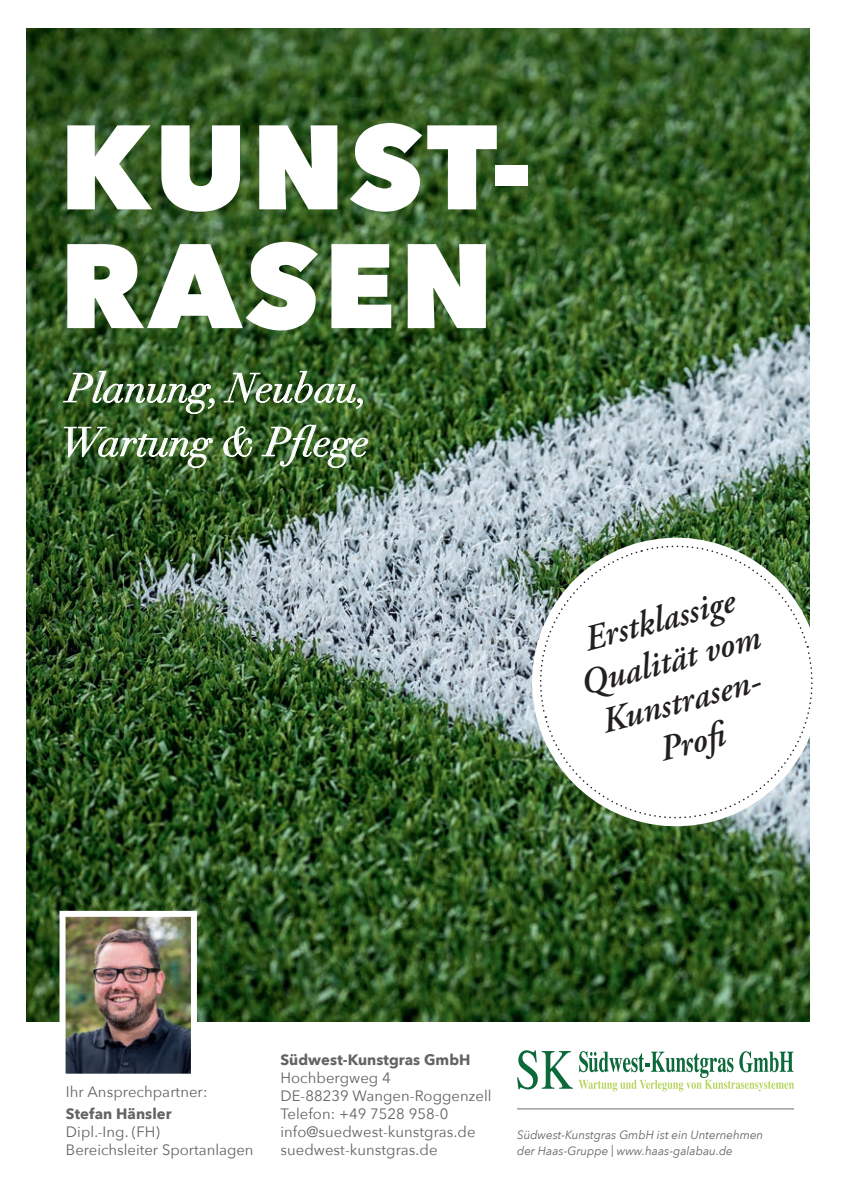
<style>
.page{position:relative;width:842px;height:1191px;background:#fff}
.page>*{position:absolute;margin:0;border:0;box-sizing:border-box;transform-origin:0 0}
.t1{font:800 118.6px/118.6px "Avenir Next";letter-spacing:.04em;color:#fff}
.t2{font:italic 40.2px/54px "Didot";color:#fff}
.t3{font:italic 600 36px/42px "Adobe Garamond Pro";color:#231f20;text-align:center}
.t4{font:15px/18px "Avenir Next";letter-spacing:.005em;color:#636366}
.t5{font:700 15px "Avenir Next";letter-spacing:.005em;color:#636366}
.t6{font:italic 12px/16px "Avenir Next";color:#636366}
</style>
<div class="page">
<img style="left:27px;top:28px;width:782px;height:993px">
<img style="left:63px;top:371px;width:152px;height:43px">
<img style="left:223px;top:370px;width:140px;height:39px">
<img style="left:64px;top:426px;width:149px;height:42px">
<svg style="left:223px;top:426px;width:29px;height:31px"></svg>
<img style="left:261px;top:424px;width:107px;height:44px">
<img style="left:516px;top:522px;width:294px;height:320px">
<svg style="left:527px;top:533px;width:286px;height:298px"></svg>
<svg style="left:517px;top:1050px;width:56px;height:39px"></svg>
<svg style="left:579px;top:1051px;width:215px;height:40px"></svg>
<hr style="left:517px;top:1108px;width:277px;height:1px;background:#6c6d70">
<img style="left:57px;top:908px;width:143px;height:166px">
<h1 class="t1" style="left:60px;top:107px;width:473px">KUNST-<br>RASEN</h1>
<h2 class="t2" style="left:61px;top:361px;width:309px">Planung, Neubau,<br>Wartung &amp; Pflege</h2>
<h3 class="t3" style="left:565px;top:624px;width:186px;rotate:-15deg">Erstklassige<br>Qualität vom<br>Kunstrasen-<br>Profi</h3>
<p class="t4" style="left:66px;top:1081px;width:143px">Ihr Ansprechpartner:</p>
<p class="t5" style="left:66px;top:1101px;width:107px">Stefan Hänsler</p>
<p class="t4" style="left:66px;top:1122px;width:189px">Dipl.-Ing. (FH)<br>Bereichsleiter Sportanlagen</p>
<p class="t5" style="left:280px;top:1046px;width:192px">Südwest-Kunstgras GmbH</p>
<p class="t4" style="left:280px;top:1068px;width:213px">Hochbergweg 4<br>DE-88239 Wangen-Roggenzell<br>Telefon: +49 7528 958-0 info@suedwest-kunstgras.de suedwest-kunstgras.de</p>
<p class="t6" style="left:517px;top:1125px;width:248px">Südwest-Kunstgras GmbH ist ein Unternehmen der Haas-Gruppe | www.haas-galabau.de</p>
</div>
